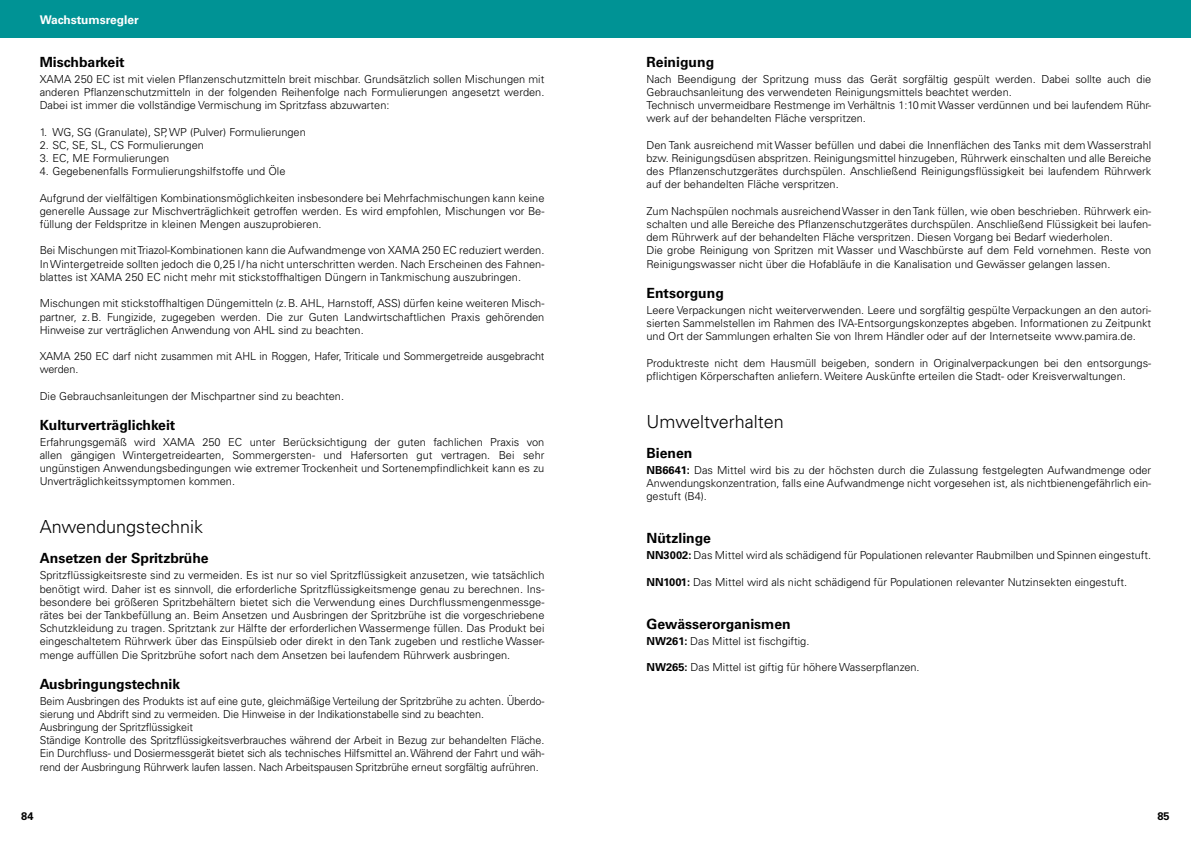
<style>
.page{position:relative;width:1191px;height:842px;background:#fff}
.page>*{position:absolute;margin:0;border:0;box-sizing:border-box;transform-origin:0 0}
.t1{font:300 18px "Univers LT Pro 45";color:#000}
.t2{font:700 14px "Univers LT Pro 65";color:#000}
.t3{font:700 12px "Univers LT Pro 65";color:#fff}
.t4{font:300 11px/13.2px "Univers LT Pro 45";color:#000;text-align:justify}
.t5{font:700 11px "Univers LT Pro 65";color:#000}
.s1{font-family:"Univers LT Pro 65";font-weight:700}
</style>
<div class="page">
<div style="left:0;top:0;width:1191px;height:38px;background:#009395"></div>
<p class="t3" style="left:40px;top:11px;width:101px">Wachstumsregler</p>
<p class="t2" style="left:40px;top:52px;width:87px">Mischbarkeit</p>
<p class="t4" style="left:40px;top:72px;width:506px">XAMA 250 EC ist mit vielen Pflanzenschutzmitteln breit mischbar. Grundsätzlich sollen Mischungen mit anderen Pflanzenschutzmitteln in der folgenden Reihenfolge nach Formulierungen angesetzt werden.<br>Dabei ist immer die vollständige Vermischung im Spritzfass abzuwarten:</p>
<p class="t4" style="left:40px;top:125px;width:268px">1. WG, SG (Granulate), SP, WP (Pulver) Formulierungen</p>
<p class="t4" style="left:40px;top:138px;width:166px">2. SC, SE, SL, CS Formulierungen</p>
<p class="t4" style="left:40px;top:151px;width:131px">3. EC, ME Formulierungen</p>
<p class="t4" style="left:40px;top:164px;width:247px">4. Gegebenenfalls Formulierungshilfstoffe und Öle</p>
<p class="t4" style="left:40px;top:191px;width:506px">Aufgrund der vielfältigen Kombinationsmöglichkeiten insbesondere bei Mehrfachmischungen kann keine generelle Aussage zur Mischverträglichkeit getroffen werden. Es wird empfohlen, Mischungen vor Be&shy;füllung der Feldspritze in kleinen Mengen auszuprobieren.</p>
<p class="t4" style="left:40px;top:244px;width:506px">Bei Mischungen mit Triazol-Kombinationen kann die Aufwandmenge von XAMA 250 EC reduziert werden.<br>In Wintergetreide sollten jedoch die 0,25 l/ha nicht unterschritten werden. Nach Erscheinen des Fahnen&shy;blattes ist XAMA 250 EC nicht mehr mit stickstoffhaltigen Düngern in Tankmischung auszubringen.</p>
<p class="t4" style="left:40px;top:296px;width:506px">Mischungen mit stickstoffhaltigen Düngemitteln (z.B. AHL, Harnstoff, ASS) dürfen keine weiteren Misch&shy;partner, z.B. Fungizide, zugegeben werden. Die zur Guten Landwirtschaftlichen Praxis gehörenden Hinweise zur verträglichen Anwendung von AHL sind zu beachten.</p>
<p class="t4" style="left:40px;top:349px;width:506px">XAMA 250 EC darf nicht zusammen mit AHL in Roggen, Hafer, Triticale und Sommergetreide ausgebracht werden.</p>
<p class="t4" style="left:40px;top:389px;width:306px">Die Gebrauchsanleitungen der Mischpartner sind zu beachten.</p>
<p class="t2" style="left:40px;top:415px;width:137px">Kulturverträglichkeit</p>
<p class="t4" style="left:40px;top:435px;width:506px">Erfahrungsgemäß wird XAMA 250 EC unter Berücksichtigung der guten fachlichen Praxis von allen gängigen Wintergetreidearten, Sommergersten- und Hafersorten gut vertragen. Bei sehr ungünstigen Anwendungsbedingungen wie extremer Trockenheit und Sortenempfindlichkeit kann es zu Unverträglichkeitssymptomen kommen.</p>
<h1 class="t1" style="left:40px;top:515px;width:165px">Anwendungstechnik</h1>
<p class="t2" style="left:40px;top:549px;width:170px">Ansetzen der Spritzbrühe</p>
<p class="t4" style="left:40px;top:569px;width:506px">Spritzflüssigkeitsreste sind zu vermeiden. Es ist nur so viel Spritzflüssigkeit anzusetzen, wie tatsächlich benötigt wird. Daher ist es sinnvoll, die erforderliche Spritzflüssigkeitsmenge genau zu berechnen. Ins&shy;besondere bei größeren Spritzbehältern bietet sich die Verwendung eines Durchflussmengenmessge&shy;rätes bei der Tankbefüllung an. Beim Ansetzen und Ausbringen der Spritzbrühe ist die vorgeschriebene Schutzkleidung zu tragen. Spritztank zur Hälfte der erforderlichen Wassermenge füllen. Das Produkt bei eingeschaltetem Rührwerk über das Einspülsieb oder direkt in den Tank zugeben und restliche Wasser&shy;menge auffüllen Die Spritzbrühe sofort nach dem Ansetzen bei laufendem Rührwerk ausbringen.</p>
<p class="t2" style="left:40px;top:674px;width:142px">Ausbringungstechnik</p>
<p class="t4" style="left:40px;top:694px;width:506px;text-align:left">Beim Ausbringen des Produkts ist auf eine gute, gleichmäßige Verteilung der Spritzbrühe zu achten. Überdo&shy;sierung und Abdrift sind zu vermeiden. Die Hinweise in der Indikationstabelle sind zu beachten.<br>Ausbringung der Spritzflüssigkeit<br>Ständige Kontrolle des Spritzflüssigkeitsverbrauches während der Arbeit in Bezug zur behandelten Fläche.<br>Ein Durchfluss- und Dosiermessgerät bietet sich als technisches Hilfsmittel an. Während der Fahrt und wäh&shy;rend der Ausbringung Rührwerk laufen lassen. Nach Arbeitspausen Spritzbrühe erneut sorgfältig aufrühren.</p>
<p class="t2" style="left:646px;top:52px;width:69px">Reinigung</p>
<p class="t4" style="left:646px;top:72px;width:506px;text-align:left">Nach Beendigung der Spritzung muss das Gerät sorgfältig gespült werden. Dabei sollte auch die Gebrauchsanleitung des verwendeten Reinigungsmittels beachtet werden.<br>Technisch unvermeidbare Restmenge im Verhältnis 1:10mit Wasser verdünnen und bei laufendem Rühr&shy;werk auf der behandelten Fläche verspritzen.</p>
<p class="t4" style="left:646px;top:138px;width:506px">Den Tank ausreichend mit Wasser befüllen und dabei die Innenflächen des Tanks mit dem Wasserstrahl bzw. Reinigungsdüsen abspritzen. Reinigungsmittel hinzugeben, Rührwerk einschalten und alle Bereiche des Pflanzenschutzgerätes durchspülen. Anschließend Reinigungsflüssigkeit bei laufendem Rührwerk auf der behandelten Fläche verspritzen.</p>
<p class="t4" style="left:646px;top:204px;width:506px;text-align:left">Zum Nachspülen nochmals ausreichend Wasser in den Tank füllen, wie oben beschrieben. Rührwerk ein&shy;schalten und alle Bereiche des Pflanzenschutzgerätes durchspülen. Anschließend Flüssigkeit bei laufen&shy;dem Rührwerk auf der behandelten Fläche verspritzen. Diesen Vorgang bei Bedarf wiederholen.<br>Die grobe Reinigung von Spritzen mit Wasser und Waschbürste auf dem Feld vornehmen. Reste von Reinigungswasser nicht über die Hofabläufe in die Kanalisation und Gewässer gelangen lassen.</p>
<p class="t2" style="left:646px;top:283px;width:79px">Entsorgung</p>
<p class="t4" style="left:646px;top:303px;width:506px">Leere Verpackungen nicht weiterverwenden. Leere und sorgfältig gespülte Verpackungen an den autori&shy;sierten Sammelstellen im Rahmen des IVA-Entsorgungskonzeptes abgeben. Informationen zu Zeitpunkt und Ort der Sammlungen erhalten Sie von Ihrem Händler oder auf der Internetseite www.pamira.de.</p>
<p class="t4" style="left:646px;top:356px;width:506px">Produktreste nicht dem Hausmüll beigeben, sondern in Originalverpackungen bei den entsorgungs&shy;pflichtigen Körperschaften anliefern. Weitere Auskünfte erteilen die Stadt- oder Kreisverwaltungen.</p>
<h1 class="t1" style="left:646px;top:410px;width:139px">Umweltverhalten</h1>
<p class="t2" style="left:646px;top:443px;width:47px">Bienen</p>
<p class="t4" style="left:646px;top:463px;width:506px"><span class="s1">NB6641:</span> Das Mittel wird bis zu der höchsten durch die Zulassung festgelegten Aufwandmenge oder Anwendungskonzentration, falls eine Aufwandmenge nicht vorgesehen ist, als nichtbienengefährlich ein&shy;gestuft (B4).</p>
<p class="t2" style="left:646px;top:529px;width:66px">Nützlinge</p>
<p class="t4" style="left:646px;top:549px;width:506px"><span class="s1">NN3002:</span> Das Mittel wird als schädigend für Populationen relevanter Raubmilben und Spinnen eingestuft.</p>
<p class="t4" style="left:646px;top:575px;width:482px"><span class="s1">NN1001:</span> Das Mittel wird als nicht schädigend für Populationen relevanter Nutzinsekten eingestuft.</p>
<p class="t2" style="left:646px;top:614px;width:146px">Gewässerorganismen</p>
<p class="t4" style="left:646px;top:634px;width:165px"><span class="s1">NW261:</span> Das Mittel ist fischgiftig.</p>
<p class="t4" style="left:646px;top:661px;width:275px"><span class="s1">NW265:</span> Das Mittel ist giftig für höhere Wasserpflanzen.</p>
<p class="t5" style="left:21px;top:808px;width:14px">84</p>
<p class="t5" style="left:1157px;top:808px;width:14px">85</p>
</div>
